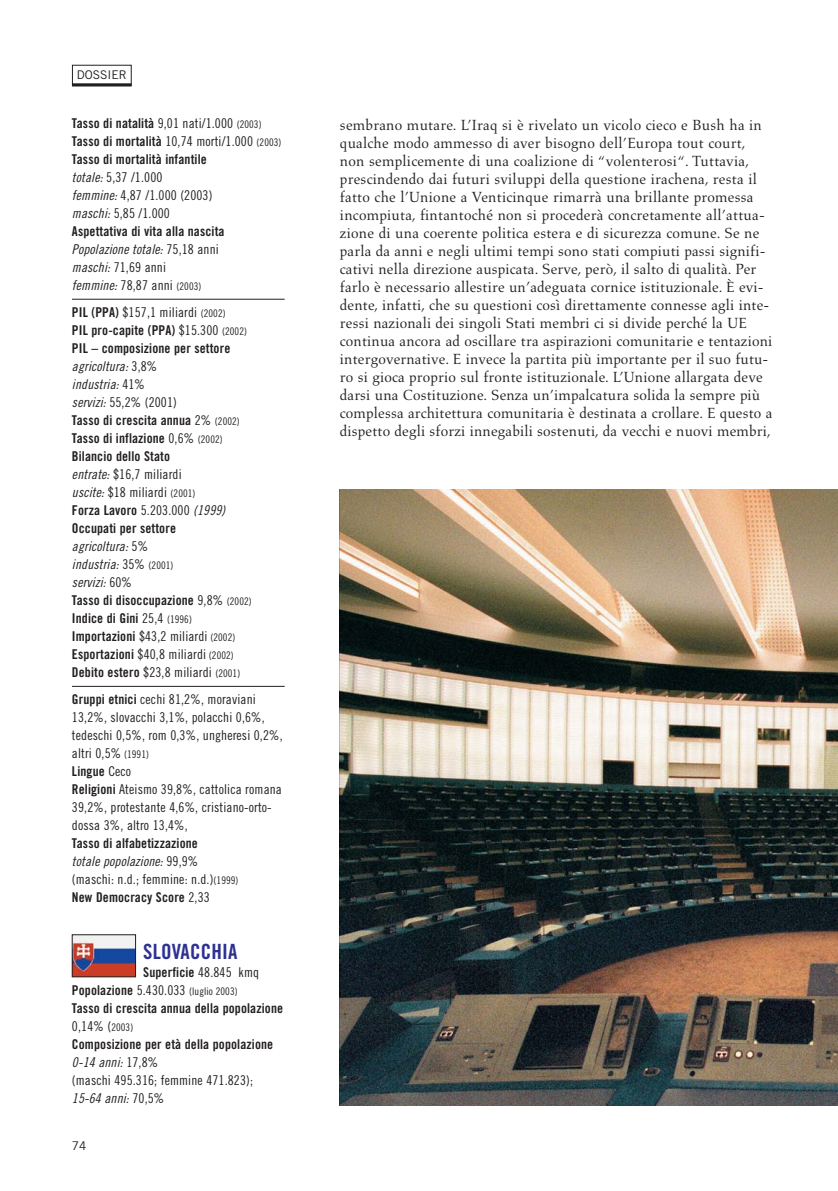
<style>
.page{position:relative;width:838px;height:1191px;background:#fff}
.page>*{position:absolute;margin:0;border:0;box-sizing:border-box;transform-origin:0 0}
.t1{font:21px "Trade Gothic Bold Cond Twenty";letter-spacing:.01em;color:#2e3092}
.t2{font:15px/18px "Aldus";letter-spacing:.01em;color:#231f20}
.t3{font:13.5px/18px "Trade Gothic Cond Eighteen";letter-spacing:.01em;color:#231f20}
.t4{font:13.5px/18px "Trade Gothic Bold Cond Twenty";letter-spacing:.01em;color:#231f20}
.t5{font:13.5px/18px "Trade Gothic Cond Eighteen Obl";letter-spacing:.01em;color:#231f20}
.t6{font:12px "Trade Gothic";color:#231f20}
.t7{font:10.5px "Trade Gothic Cond Eighteen";letter-spacing:.01em;color:#231f20}
.s1{font-family:"Trade Gothic Cond Eighteen"}
.s2{font-family:"Trade Gothic Cond Eighteen";font-size:10.5px}
.s3{font-family:"Trade Gothic Cond Eighteen Obl"}
.s4{font-size:10.5px}
.s5{font-family:"Trade Gothic Bold Cond Twenty"}
.s6{font-family:"Trade Gothic Bold Cond Twenty";font-size:13.5px}
.s7{font-size:13.5px}
</style>
<div class="page">
<div style="left:72px;top:65px;width:60px;height:21px;border:1px solid #231f20"></div>
<hr style="left:72px;top:83px;width:59px;height:3px;background:#231f20">
<hr style="left:72px;top:299px;width:213px;height:1px;background:#231f20">
<hr style="left:72px;top:686px;width:213px;height:1px;background:#231f20">
<img style="left:340px;top:490px;width:498px;height:615px">
<img style="left:74px;top:936px;width:60px;height:39px">
<div style="left:72px;top:934px;width:64px;height:43px;border:1px solid #231f20"></div>
<p class="t6" style="left:77px;top:70px;width:51px">DOSSIER</p>
<p class="t4" style="left:72px;top:115px;width:211px">Tasso di natalità <span class="s1">9,01 nati/1.000</span> <span class="s2">(2003)<br></span>Tasso di mortalità <span class="s1">10,74 morti/1.000</span> <span class="s2">(2003)<br></span>Tasso di mortalità infantile</p>
<p class="t3" style="left:72px;top:169px;width:142px"><span class="s3">totale:</span> 5,37 /1.000<br><span class="s3">femmine:</span> 4,87 /1.000 (2003) <span class="s3">maschi:</span> 5,85 /1.000</p>
<p class="t4" style="left:72px;top:223px;width:154px">Aspettativa di vita alla nascita</p>
<p class="t5" style="left:72px;top:241px;width:148px">Popolazione totale: <span class="s1">75,18 anni</span></p>
<p class="t3" style="left:72px;top:259px;width:131px"><span class="s3">maschi:</span> 71,69 anni <span class="s3">femmine:</span> 78,87 anni <span class="s4">(2003)</span></p>
<p class="t3" style="left:72px;top:304px;width:155px"><span class="s5">PIL (PPA)</span> $157,1 miliardi <span class="s4">(2002)</span></p>
<p class="t4" style="left:72px;top:322px;width:176px">PIL pro-capite (PPA) <span class="s1">$15.300</span> <span class="s2">(2002)<br></span>PIL – composizione per settore</p>
<p class="t5" style="left:72px;top:358px;width:87px">agricoltura: <span class="s1">3,8% </span>industria: <span class="s1">41%</span></p>
<p class="t3" style="left:72px;top:394px;width:106px"><span class="s3">servizi:</span> 55,2% (2001)</p>
<p class="t4" style="left:72px;top:412px;width:169px">Tasso di crescita annua <span class="s1">2%</span> <span class="s2">(2002)<br></span>Tasso di inflazione <span class="s1">0,6%</span> <span class="s2">(2002)<br></span>Bilancio dello Stato</p>
<p class="t3" style="left:72px;top:466px;width:125px"><span class="s3">entrate:</span> $16,7 miliardi <span class="s3">uscite:</span> $18 miliardi <span class="s4">(2001)</span></p>
<p class="t4" style="left:72px;top:502px;width:155px">Forza Lavoro <span class="s1">5.203.000</span> <span class="s3">(1999)<br></span>Occupati per settore</p>
<p class="t5" style="left:72px;top:538px;width:103px">agricoltura: <span class="s1">5% </span>industria: <span class="s1">35%</span> <span class="s2">(2001) </span>servizi: <span class="s1">60%</span></p>
<p class="t4" style="left:72px;top:592px;width:181px">Tasso di disoccupazione <span class="s1">9,8%</span> <span class="s2">(2002)<br></span>Indice di Gini <span class="s1">25,4</span> <span class="s2">(1996)</span></p>
<p class="t3" style="left:72px;top:628px;width:170px"><span class="s5">Importazioni</span> $43,2 miliardi <span class="s4">(2002)<br></span><span class="s5">Esportazioni</span> $40,8 miliardi <span class="s4">(2002)<br></span><span class="s5">Debito estero</span> $23,8 miliardi <span class="s4">(2001)</span></p>
<p class="t3" style="left:72px;top:691px;width:212px"><span class="s5">Gruppi etnici</span> cechi 81,2%, moraviani 13,2%, slovacchi 3,1%, polacchi 0,6%, tedeschi 0,5%, rom 0,3%, ungheresi 0,2%, altri 0,5% <span class="s4">(1991)</span></p>
<p class="t4" style="left:72px;top:763px;width:61px">Lingue <span class="s1">Ceco</span></p>
<p class="t3" style="left:72px;top:781px;width:211px"><span class="s5">Religioni</span> Ateismo 39,8%, cattolica romana<br>39,2%, protestante 4,6%, cristiano-orto&shy;dossa 3%, altro 13,4%,</p>
<p class="t4" style="left:72px;top:835px;width:127px">Tasso di alfabetizzazione</p>
<p class="t5" style="left:72px;top:853px;width:128px">totale popolazione: <span class="s1">99,9%</span></p>
<p class="t3" style="left:72px;top:871px;width:168px">(maschi: n.d.; femmine: n.d.)<span class="s4">(1999)</span></p>
<p class="t4" style="left:72px;top:889px;width:139px">New Democracy Score <span class="s1">2,33</span></p>
<h1 class="t1" style="left:143px;top:944px;width:96px">SLOVACCHIA</h1>
<p class="t4" style="left:143px;top:964px;width:117px">Superficie <span class="s1">48.845 kmq</span></p>
<p class="t7" style="left:72px;top:987px;width:167px"><span class="s6">Popolazione</span> <span class="s7">5.430.033</span> (luglio 2003)</p>
<p class="t4" style="left:72px;top:1000px;width:213px">Tasso di crescita annua della popolazione</p>
<p class="t3" style="left:72px;top:1018px;width:63px">0,14% (<span class="s4">2003)</span></p>
<p class="t4" style="left:72px;top:1036px;width:203px">Composizione per età della popolazione</p>
<p class="t5" style="left:72px;top:1054px;width:88px">0-14 anni: <span class="s1">17,8%</span></p>
<p class="t3" style="left:72px;top:1072px;width:182px">(maschi 495.316; femmine 471.823);</p>
<p class="t5" style="left:72px;top:1090px;width:94px">15-64 anni: <span class="s1">70,5%</span></p>
<p class="t6" style="left:72px;top:1141px;width:16px">74</p>
<p class="t2" style="left:340px;top:117px;width:434px">sembrano mutare. L’Iraq si è rivelato un vicolo cieco e Bush ha in qualche modo ammesso di aver bisogno dell’Europa tout court, non semplicemente di una coalizione di “volenterosi“. Tuttavia, prescindendo dai futuri sviluppi della questione irachena, resta il fatto che l’Unione a Venticinque rimarrà una brillante promessa incompiuta, fintantoché non si procederà concretamente all’attua&shy;zione di una coerente politica estera e di sicurezza comune. Se ne parla da anni e negli ultimi tempi sono stati compiuti passi signifi&shy;cativi nella direzione auspicata. Serve, però, il salto di qualità. Per farlo è necessario allestire un’adeguata cornice istituzionale. È evi&shy;dente, infatti, che su questioni così direttamente connesse agli inte&shy;ressi nazionali dei singoli Stati membri ci si divide perché la UE continua ancora ad oscillare tra aspirazioni comunitarie e tentazioni intergovernative. E invece la partita più importante per il suo futu&shy;ro si gioca proprio sul fronte istituzionale. L’Unione allargata deve darsi una Costituzione. Senza un’impalcatura solida la sempre più complessa architettura comunitaria è destinata a crollare. E questo a dispetto degli sforzi innegabili sostenuti, da vecchi e nuovi membri,</p>
</div>
